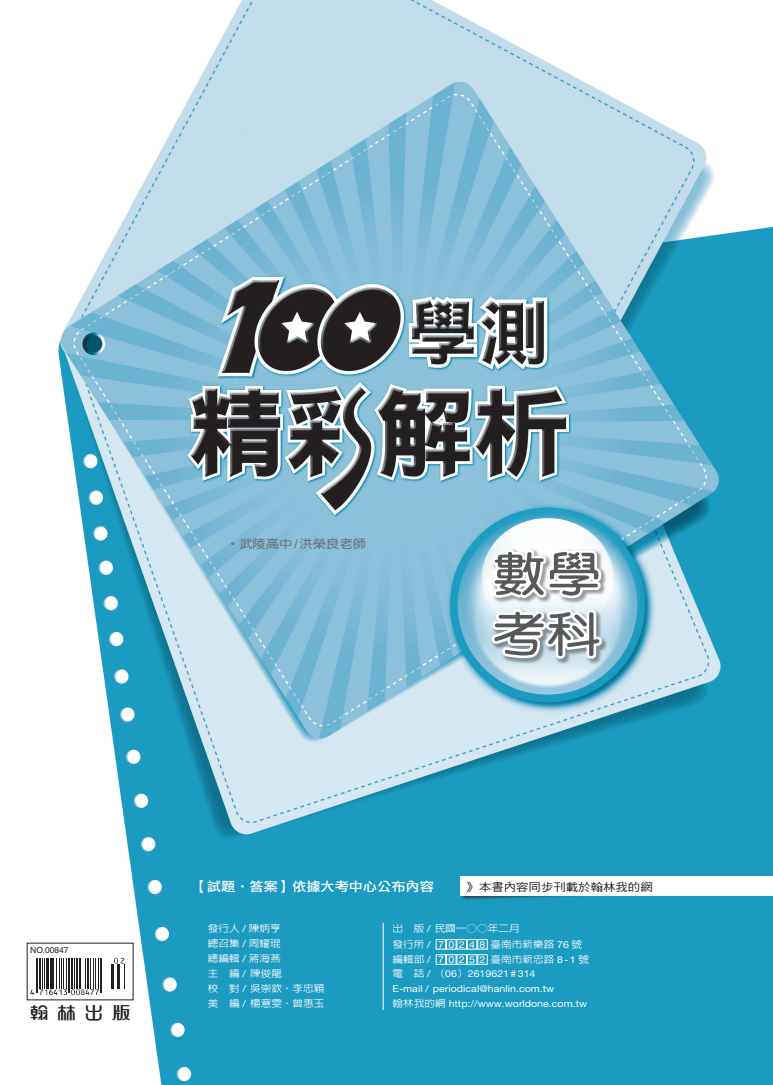
<style>
.page{position:relative;width:773px;height:1085px;background:#fff}
.page>*{position:absolute;margin:0;border:0;box-sizing:border-box;transform-origin:0 0}
.t1{font:47.88px/60.2px "DF Yuan Std W7";color:#57585a;scale:1.11 1}
.t2{font:19.5px "HL18";color:#231f20}
.t3{font:12.75px "DF Li Hei Std W5";color:#fff;scale:1.11 1}
.t4{font:12px "DF Yuan Std W5";color:#6c6d70;scale:1.11 1}
.t5{font:11.12px "DF Hei Std W5";color:#231f20;scale:1.11 1}
.t6{font:500 9.62px/15px "AR Hei B5";color:#fff;scale:1.11 1}
.t7{font:9.62px/15px "Helvetica Neue";color:#fff;scale:1.11 1}
.t8{font:8.38px "Helvetica";color:#231f20}
.s1{font-family:"Helvetica Neue";font-weight:400}
.s2{font-family:"AR Hei B5";font-weight:500}
</style>
<div class="page">
<img style="left:26px;top:0;width:746px;height:1084px">
<div style="left:490px;top:547px;width:118px;height:118px;background:#231f20;opacity:.44"></div>
<svg style="left:489px;top:546px;width:115px;height:115px"></svg>
<div style="left:460px;top:876px;width:191px;height:24px;background:#231f20;opacity:.75"></div>
<div style="left:460px;top:876px;width:312px;height:19px;background:#fff"></div>
<div style="left:436px;top:939px;width:10px;height:10px;border:1px solid #fff"></div>
<div style="left:446px;top:939px;width:10px;height:10px;border:1px solid #fff"></div>
<div style="left:456px;top:939px;width:10px;height:10px;border:1px solid #fff"></div>
<div style="left:467px;top:939px;width:10px;height:10px;border:1px solid #fff"></div>
<div style="left:477px;top:939px;width:10px;height:10px;border:1px solid #fff"></div>
<div style="left:436px;top:954px;width:10px;height:10px;border:1px solid #fff"></div>
<div style="left:446px;top:954px;width:10px;height:10px;border:1px solid #fff"></div>
<div style="left:456px;top:954px;width:10px;height:10px;border:1px solid #fff"></div>
<div style="left:467px;top:954px;width:10px;height:10px;border:1px solid #fff"></div>
<div style="left:477px;top:954px;width:10px;height:10px;border:1px solid #fff"></div>
<hr style="left:65px;top:955px;width:1px;height:87px;background:#fff">
<hr style="left:383px;top:922px;width:1px;height:87px;background:#fff">
<div style="left:27px;top:942px;width:106px;height:57px;background:#fff"></div>
<svg style="left:32px;top:958px;width:93px;height:38px"></svg>
<hr style="left:32px;top:957px;width:1px;height:35px;background:#fff">
<hr style="left:33px;top:957px;width:1px;height:35px;background:#fff">
<hr style="left:34px;top:957px;width:1px;height:35px;background:#fff">
<hr style="left:35px;top:957px;width:1px;height:35px;background:#fff">
<hr style="left:36px;top:957px;width:1px;height:35px;background:#231f20">
<hr style="left:37px;top:957px;width:1px;height:35px;background:#fff">
<hr style="left:38px;top:957px;width:1px;height:35px;background:#fff">
<hr style="left:39px;top:957px;width:2px;height:31px;background:#231f20">
<hr style="left:41px;top:957px;width:1px;height:31px;background:#fff">
<hr style="left:42px;top:957px;width:1px;height:31px;background:#231f20">
<hr style="left:43px;top:957px;width:1px;height:31px;background:#fff">
<hr style="left:44px;top:957px;width:1px;height:31px;background:#231f20">
<hr style="left:45px;top:957px;width:1px;height:31px;background:#fff">
<hr style="left:46px;top:957px;width:1px;height:31px;background:#fff">
<hr style="left:47px;top:957px;width:1px;height:31px;background:#231f20">
<hr style="left:48px;top:957px;width:1px;height:31px;background:#fff">
<hr style="left:49px;top:957px;width:1px;height:31px;background:#fff">
<hr style="left:50px;top:957px;width:3px;height:31px;background:#231f20">
<hr style="left:53px;top:957px;width:1px;height:31px;background:#231f20">
<hr style="left:54px;top:957px;width:1px;height:31px;background:#fff">
<hr style="left:55px;top:957px;width:1px;height:31px;background:#fff">
<hr style="left:56px;top:957px;width:1px;height:31px;background:#231f20">
<hr style="left:58px;top:957px;width:1px;height:31px;background:#fff">
<hr style="left:59px;top:957px;width:1px;height:31px;background:#231f20">
<hr style="left:60px;top:957px;width:1px;height:31px;background:#fff">
<hr style="left:61px;top:957px;width:1px;height:31px;background:#231f20">
<hr style="left:62px;top:957px;width:1px;height:31px;background:#fff">
<hr style="left:63px;top:957px;width:1px;height:31px;background:#231f20">
<hr style="left:64px;top:957px;width:1px;height:31px;background:#fff">
<hr style="left:65px;top:957px;width:1px;height:31px;background:#fff">
<hr style="left:66px;top:957px;width:1px;height:31px;background:#fff">
<hr style="left:67px;top:957px;width:1px;height:31px;background:#231f20">
<hr style="left:68px;top:957px;width:1px;height:35px;background:#231f20">
<hr style="left:69px;top:957px;width:1px;height:35px;background:#fff">
<hr style="left:70px;top:957px;width:1px;height:35px;background:#fff">
<hr style="left:71px;top:957px;width:2px;height:31px;background:#231f20">
<hr style="left:73px;top:957px;width:1px;height:31px;background:#fff">
<hr style="left:74px;top:957px;width:1px;height:31px;background:#231f20">
<hr style="left:75px;top:957px;width:1px;height:31px;background:#fff">
<hr style="left:76px;top:957px;width:1px;height:31px;background:#231f20">
<hr style="left:78px;top:957px;width:1px;height:31px;background:#fff">
<hr style="left:79px;top:957px;width:1px;height:31px;background:#231f20">
<hr style="left:80px;top:957px;width:1px;height:31px;background:#fff">
<hr style="left:81px;top:957px;width:1px;height:31px;background:#fff">
<hr style="left:82px;top:957px;width:1px;height:31px;background:#fff">
<hr style="left:83px;top:957px;width:1px;height:31px;background:#fff">
<hr style="left:84px;top:957px;width:1px;height:31px;background:#fff">
<hr style="left:85px;top:957px;width:1px;height:31px;background:#fff">
<hr style="left:86px;top:957px;width:1px;height:31px;background:#fff">
<hr style="left:87px;top:957px;width:2px;height:31px;background:#231f20">
<hr style="left:89px;top:957px;width:1px;height:31px;background:#fff">
<hr style="left:90px;top:957px;width:1px;height:31px;background:#231f20">
<hr style="left:91px;top:957px;width:1px;height:31px;background:#fff">
<hr style="left:92px;top:957px;width:1px;height:31px;background:#fff">
<hr style="left:93px;top:957px;width:1px;height:31px;background:#231f20">
<hr style="left:94px;top:957px;width:1px;height:31px;background:#fff">
<hr style="left:95px;top:957px;width:1px;height:31px;background:#231f20">
<hr style="left:96px;top:957px;width:1px;height:31px;background:#fff">
<hr style="left:97px;top:957px;width:1px;height:31px;background:#fff">
<hr style="left:98px;top:957px;width:1px;height:31px;background:#231f20">
<hr style="left:99px;top:957px;width:1px;height:31px;background:#fff">
<hr style="left:100px;top:957px;width:1px;height:35px;background:#231f20">
<hr style="left:101px;top:957px;width:1px;height:35px;background:#231f20">
<hr style="left:102px;top:957px;width:1px;height:35px;background:#fff">
<hr style="left:103px;top:957px;width:1px;height:35px;background:#fff">
<hr style="left:104px;top:957px;width:1px;height:35px;background:#fff">
<hr style="left:105px;top:957px;width:1px;height:35px;background:#fff">
<hr style="left:106px;top:957px;width:1px;height:35px;background:#fff">
<hr style="left:107px;top:957px;width:1px;height:35px;background:#fff">
<hr style="left:108px;top:957px;width:1px;height:35px;background:#fff">
<hr style="left:109px;top:957px;width:1px;height:35px;background:#fff">
<svg style="left:30px;top:989px;width:69px;height:5px"></svg>
<svg style="left:110px;top:957px;width:15px;height:31px"></svg>
<p class="t4" style="left:226px;top:537px;width:128px">‧武陵高中 / 洪榮良老師</p>
<h1 class="t1" style="left:492px;top:542px;width:98px">數學考科</h1>
<p class="t8" style="left:30px;top:945px;width:40px">NO.00847</p>
<h2 class="t2" style="left:29px;top:998px;width:103px">ZXCV</h2>
<h3 class="t3" style="left:193px;top:879px;width:219px">【試題‧答案】依據大考中心公布內容</h3>
<p class="t6" style="left:392px;top:920px;width:178px;line-height:15.5px">出 版 <span class="s1">/</span> 民國一○○年二月<br>發行所<span class="s1">/ 7 0 2 4 8</span> 臺南市新樂路<span class="s1">76</span>號編輯部<span class="s1">/ 7 0 2 5 2</span> 臺南市新忠路<span class="s1">8-1</span>號</p>
<p class="t7" style="left:392px;top:965px;width:177px"><span class="s2">電 話</span> / <span class="s2">（</span>06<span class="s2">）</span>2619621#314<br>E-mail / periodical@hanlin.com.tw<br><span class="s2">翰林我的網</span> http://www.worldone.com.tw</p>
<p class="t5" style="left:466px;top:880px;width:169px">》本書內容同步刊載於翰林我的網</p>
<p class="t6" style="left:208px;top:920px;width:106px">發行人 <span class="s1">/</span> 陳炳亨<br>總召集 <span class="s1">/</span> 周耀琨<br>總編輯 <span class="s1">/</span> 蔣海燕<br>主 編<span class="s1">/</span> 陳俊龍<br>校 對 <span class="s1">/</span> 吳崇欽‧李忠穎美 編 <span class="s1">/</span> 楊意雯‧曾惠玉</p>
</div>
